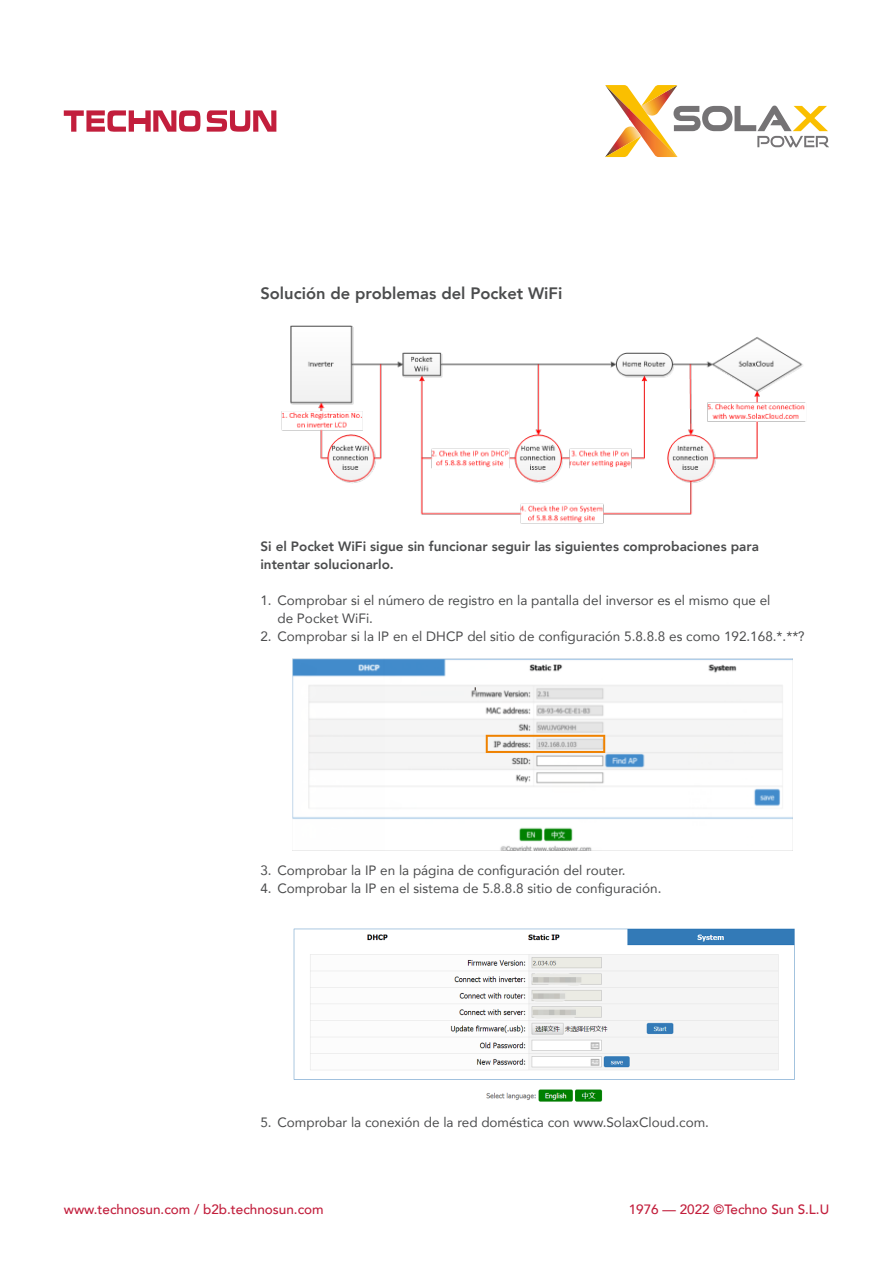
<style>
.page{position:relative;width:893px;height:1263px;background:#fff}
.page>*{position:absolute;margin:0;border:0;box-sizing:border-box;transform-origin:0 0}
.t1{font:800 16.5px "Avenir";color:#4b4c4d}
.t2{font:13.5px/18px "Avenir";color:#4b4c4d}
.t3{font:800 13.5px/18px "Avenir";color:#4b4c4d}
.t4{font:500 13.5px "Avenir";color:#c21e3c}
</style>
<div class="page">
<img style="left:281px;top:325px;width:525px;height:199px">
<img style="left:292px;top:658px;width:501px;height:193px">
<img style="left:293px;top:928px;width:502px;height:174px">
<svg style="left:64px;top:110px;width:212px;height:22px"></svg>
<svg style="left:605px;top:85px;width:224px;height:72px"></svg>
<p class="t1" style="left:260px;top:280px;width:303px">Solución de problemas del Pocket WiFi</p>
<p class="t3" style="left:260px;top:537px;width:500px">Si el Pocket WiFi sigue sin funcionar seguir las siguientes comprobaciones para intentar solucionarlo.</p>
<p class="t2" style="left:277px;top:591px;width:495px;text-indent:-17px">1. Comprobar si el número de registro en la pantalla del inversor es el mismo que el de Pocket WiFi.</p>
<p class="t2" style="left:260px;top:627px;width:546px">2. Comprobar si la IP en el DHCP del sitio de configuración 5.8.8.8 es como 192.168.*.**?</p>
<p class="t2" style="left:260px;top:861px;width:367px">3. Comprobar la IP en la página de configuración del router.</p>
<p class="t2" style="left:260px;top:879px;width:402px">4. Comprobar la IP en el sistema de 5.8.8.8 sitio de configuración.</p>
<p class="t2" style="left:260px;top:1113px;width:450px">5. Comprobar la conexión de la red doméstica con www.SolaxCloud.com.</p>
<p class="t4" style="left:64px;top:1198px;width:261px">www.technosun.com / b2b.technosun.com</p>
<p class="t4" style="left:629px;top:1198px;width:202px">1976 — 2022 ©Techno Sun S.L.U</p>
</div>
